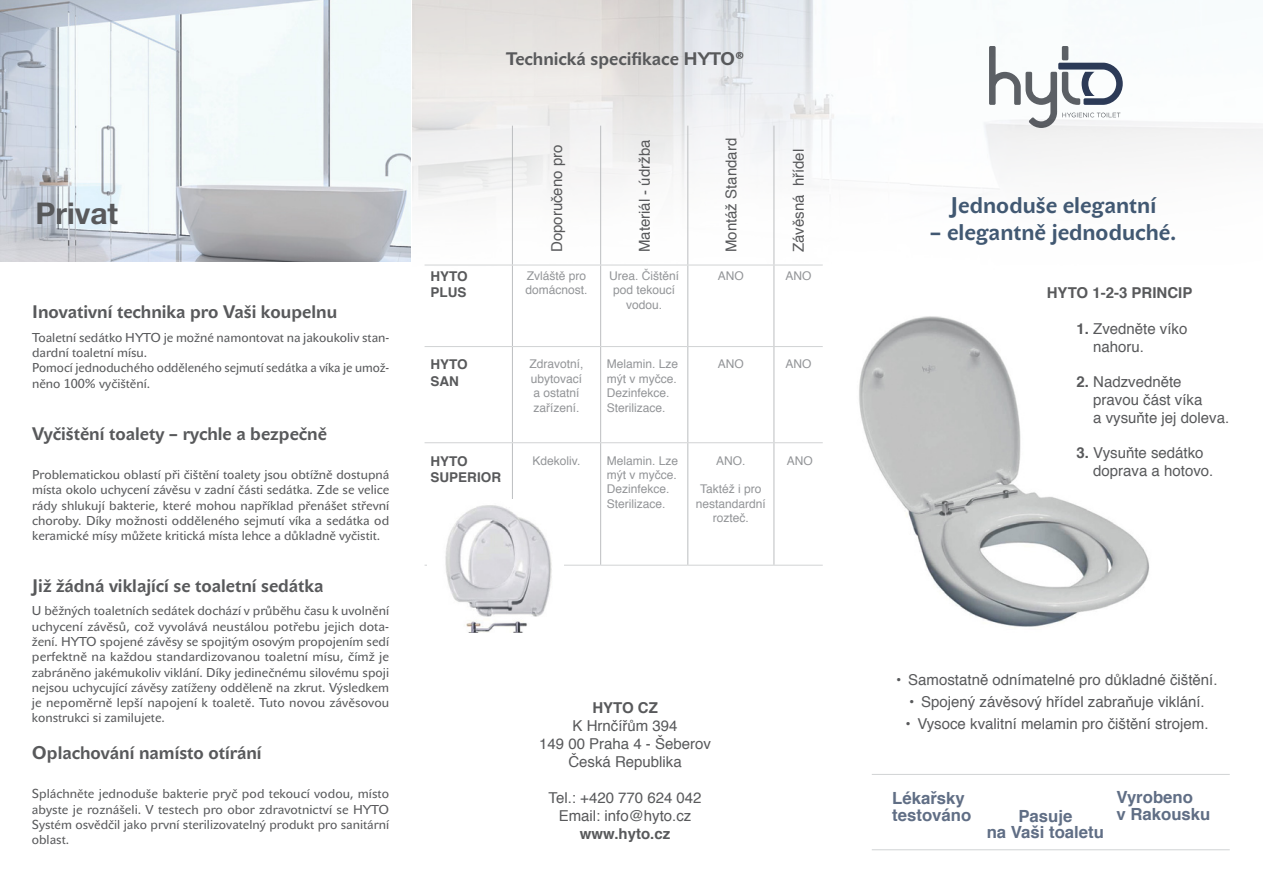
<style>
.page{position:relative;width:1263px;height:893px;background:#fff}
.page>*{position:absolute;margin:0;border:0;box-sizing:border-box;transform-origin:0 0}
.t1{font:700 30px "Helvetica Neue LT Pro";color:#58595b}
.t2{font:700 22.5px "John Sans Text Pro";color:#415872}
.t3{font:700 18px "John Sans Text Pro";color:#58595b}
.t4{font:700 16.8px/16.8px "Helvetica";color:#606e85}
.t5{font:15px/18px "Helvetica";color:#58595b}
.t6{font:700 15px "Helvetica";color:#58595b}
.t7{font:700 13.5px/16.2px "Helvetica";color:#58595b}
.t8{font:12.75px/15.3px "John Sans Text Pro";color:#58595b;text-align:justify}
.t9{font:12px/14.4px "Helvetica";color:#939598}
.s1{font-weight:700}
</style>
<div class="page">
<img style="left:859px;top:316px;width:291px;height:311px">
<img style="left:413px;top:0;width:850px;height:279px">
<svg style="left:989px;top:46px;width:134px;height:82px"></svg>
<hr style="left:773px;top:126px;width:1px;height:139px;background:#bcbec0">
<hr style="left:773px;top:265px;width:1px;height:81px;background:#bcbec0">
<hr style="left:773px;top:347px;width:1px;height:95px;background:#bcbec0">
<hr style="left:773px;top:443px;width:1px;height:122px;background:#bcbec0">
<hr style="left:687px;top:126px;width:1px;height:139px;background:#bcbec0">
<hr style="left:687px;top:265px;width:1px;height:81px;background:#bcbec0">
<hr style="left:687px;top:347px;width:1px;height:95px;background:#bcbec0">
<hr style="left:687px;top:443px;width:1px;height:122px;background:#bcbec0">
<hr style="left:600px;top:126px;width:1px;height:139px;background:#bcbec0">
<hr style="left:600px;top:265px;width:1px;height:81px;background:#bcbec0">
<hr style="left:600px;top:347px;width:1px;height:95px;background:#bcbec0">
<hr style="left:600px;top:443px;width:1px;height:122px;background:#bcbec0">
<hr style="left:512px;top:126px;width:1px;height:139px;background:#bcbec0">
<hr style="left:512px;top:265px;width:1px;height:81px;background:#bcbec0">
<hr style="left:512px;top:347px;width:1px;height:95px;background:#bcbec0">
<hr style="left:512px;top:443px;width:1px;height:122px;background:#bcbec0">
<hr style="left:774px;top:346px;width:49px;height:1px;background:#d1d3d4">
<hr style="left:774px;top:565px;width:49px;height:1px;background:#d1d3d4">
<hr style="left:688px;top:346px;width:86px;height:1px;background:#d1d3d4">
<hr style="left:688px;top:565px;width:86px;height:1px;background:#d1d3d4">
<hr style="left:601px;top:346px;width:87px;height:1px;background:#d1d3d4">
<hr style="left:601px;top:565px;width:87px;height:1px;background:#d1d3d4">
<hr style="left:512px;top:346px;width:89px;height:1px;background:#d1d3d4">
<hr style="left:512px;top:565px;width:89px;height:1px;background:#d1d3d4">
<hr style="left:425px;top:346px;width:87px;height:1px;background:#d1d3d4">
<hr style="left:425px;top:565px;width:87px;height:1px;background:#d1d3d4">
<hr style="left:774px;top:265px;width:49px;height:1px;background:#d1d3d4">
<hr style="left:774px;top:442px;width:49px;height:1px;background:#d1d3d4">
<hr style="left:688px;top:265px;width:86px;height:1px;background:#d1d3d4">
<hr style="left:688px;top:442px;width:86px;height:1px;background:#d1d3d4">
<hr style="left:601px;top:265px;width:87px;height:1px;background:#d1d3d4">
<hr style="left:601px;top:442px;width:87px;height:1px;background:#d1d3d4">
<hr style="left:512px;top:265px;width:89px;height:1px;background:#d1d3d4">
<hr style="left:512px;top:442px;width:89px;height:1px;background:#d1d3d4">
<hr style="left:425px;top:265px;width:87px;height:1px;background:#d1d3d4">
<hr style="left:425px;top:442px;width:87px;height:1px;background:#d1d3d4">
<div style="left:427px;top:499px;width:136px;height:133px;background:#fff"></div>
<img style="left:445px;top:505px;width:107px;height:127px">
<img style="left:0;top:0;width:411px;height:262px">
<hr style="left:872px;top:849px;width:358px;height:1px;background:#d1d3d4">
<hr style="left:872px;top:774px;width:358px;height:1px;background:#d1d3d4">
<h1 class="t1" style="left:35px;top:195px;width:84px">Privat</h1>
<h3 class="t3" style="left:32px;top:301px;width:307px">Inovativní technika pro Vaši koupelnu</h3>
<p class="t8" style="left:32px;top:330px;width:359px;text-align:left">Toaletní sedátko HYTO je možné namontovat na jakoukoliv stan&shy;dardní toaletní mísu.<br>Pomocí jednoduchého odděleného sejmutí sedátka a víka je umož&shy;něno 100% vyčištění.</p>
<h3 class="t3" style="left:32px;top:423px;width:296px">Vyčištění toalety – rychle a bezpečně</h3>
<p class="t8" style="left:32px;top:467px;width:359px">Problematickou oblastí při čištění toalety jsou obtížně dostupná místa okolo uchycení závěsu v zadní části sedátka. Zde se velice rády shlukují bakterie, které mohou například přenášet střevní choroby. Díky možnosti odděleného sejmutí víka a sedátka od keramické mísy můžete kritická místa lehce a důkladně vyčistit.</p>
<h3 class="t3" style="left:32px;top:575px;width:293px">Již žádná viklající se toaletní sedátka</h3>
<p class="t8" style="left:32px;top:603px;width:359px">U běžných toaletních sedátek dochází v průběhu času k uvolnění uchycení závěsů, což vyvolává neustálou potřebu jejich dota&shy;žení. HYTO spojené závěsy se spojitým osovým propojením sedí perfektně na každou standardizovanou toaletní mísu, čímž je zabráněno jakémukoliv viklání. Díky jedinečnému silovému spoji nejsou uchycující závěsy zatíženy odděleně na zkrut. Výsledkem je nepoměrně lepší napojení k toaletě. Tuto novou závěsovou konstrukci si zamilujete.</p>
<h3 class="t3" style="left:32px;top:743px;width:231px">Oplachování namísto otírání</h3>
<p class="t8" style="left:32px;top:786px;width:359px">Spláchněte jednoduše bakterie pryč pod tekoucí vodou, místo abyste je roznášeli. V testech pro obor zdravotnictví se HYTO Systém osvědčil jako první sterilizovatelný produkt pro sanitární oblast.</p>
<h3 class="t3" style="left:506px;top:49px;width:239px">Technická specifikace HYTO®</h3>
<p class="t7" style="left:431px;top:268px;width:39px">HYTO<br>PLUS</p>
<p class="t7" style="left:431px;top:357px;width:39px">HYTO<br>SAN</p>
<p class="t7" style="left:431px;top:453px;width:72px">HYTO<br>SUPERIOR</p>
<p class="t5" style="left:548px;top:252px;width:109px;rotate:-90deg">Doporučeno pro</p>
<p class="t9" style="left:525px;top:269px;width:64px">Zvláště pro domácnost.</p>
<p class="t9" style="left:529px;top:357px;width:56px">Zdravotní, ubytovací a ostatní zařízení.</p>
<p class="t9" style="left:533px;top:453px;width:49px">Kdekoliv.</p>
<p class="t5" style="left:636px;top:252px;width:114px;rotate:-90deg">Materiál - údržba</p>
<p class="t9" style="left:609px;top:269px;width:72px;text-align:center">Urea. Čištění pod tekoucí vodou.</p>
<p class="t5" style="left:723px;top:252px;width:116px;rotate:-90deg">Montáž Standard</p>
<p class="t9" style="left:718px;top:269px;width:28px">ANO</p>
<p class="t5" style="left:790px;top:252px;width:105px;rotate:-90deg">Závěsná hřídel</p>
<p class="t9" style="left:785px;top:269px;width:28px">ANO</p>
<p class="t9" style="left:607px;top:357px;width:73px">Melamin. Lze mýt v myčce.<br>Dezinfekce.<br>Sterilizace.</p>
<p class="t9" style="left:607px;top:453px;width:73px">Melamin. Lze mýt v myčce.<br>Dezinfekce.<br>Sterilizace.</p>
<p class="t9" style="left:718px;top:357px;width:28px">ANO</p>
<p class="t9" style="left:716px;top:453px;width:31px">ANO.</p>
<p class="t9" style="left:696px;top:482px;width:72px;text-align:center">Taktéž i pro nestandardní rozteč.</p>
<p class="t9" style="left:785px;top:357px;width:28px">ANO</p>
<p class="t9" style="left:787px;top:453px;width:28px">ANO</p>
<p class="t6" style="left:592px;top:696px;width:67px">HYTO CZ</p>
<p class="t5" style="left:539px;top:717px;width:173px;text-align:center">K Hrnčířům 394<br>149 00 Praha 4 - Šeberov<br>Česká Republika</p>
<p class="t5" style="left:549px;top:789px;width:155px;text-align:center">Tel.: +420 770 624 042<br>Email: info@hyto.cz</p>
<p class="t6" style="left:580px;top:822px;width:92px">www.hyto.cz</p>
<h2 class="t2" style="left:950px;top:192px;width:207px">Jednoduše elegantní</h2>
<h2 class="t2" style="left:930px;top:219px;width:248px">– elegantně jednoduché.</h2>
<p class="t6" style="left:1047px;top:281px;width:147px">HYTO 1-2-3 PRINCIP</p>
<p class="t5" style="left:1093px;top:321px;width:96px;text-indent:-17px"><span class="s1">1.</span> Zvedněte víko nahoru.</p>
<p class="t5" style="left:1093px;top:374px;width:137px;text-indent:-17px"><span class="s1">2.</span> Nadzvedněte pravou část víka<br>a vysuňte jej doleva.</p>
<p class="t5" style="left:1093px;top:445px;width:122px;text-indent:-17px"><span class="s1">3.</span> Vysuňte sedátko doprava a hotovo.</p>
<p class="t5" style="left:896px;top:671px;width:323px">• Samostatně odnímatelné pro důkladné čištění.</p>
<p class="t5" style="left:909px;top:693px;width:297px">• Spojený závěsový hřídel zabraňuje viklání.</p>
<p class="t5" style="left:905px;top:715px;width:305px">• Vysoce kvalitní melamin pro čištění strojem.</p>
<h3 class="t4" style="left:892px;top:790px;width:81px">Lékařsky testováno</h3>
<h3 class="t4" style="left:1116px;top:789px;width:78px">Vyrobeno</h3>
<h3 class="t4" style="left:1018px;top:807px;width:56px">Pasuje</h3>
<h3 class="t4" style="left:1116px;top:806px;width:96px">v Rakousku</h3>
<h3 class="t4" style="left:987px;top:824px;width:119px">na Vaši toaletu</h3>
</div>
